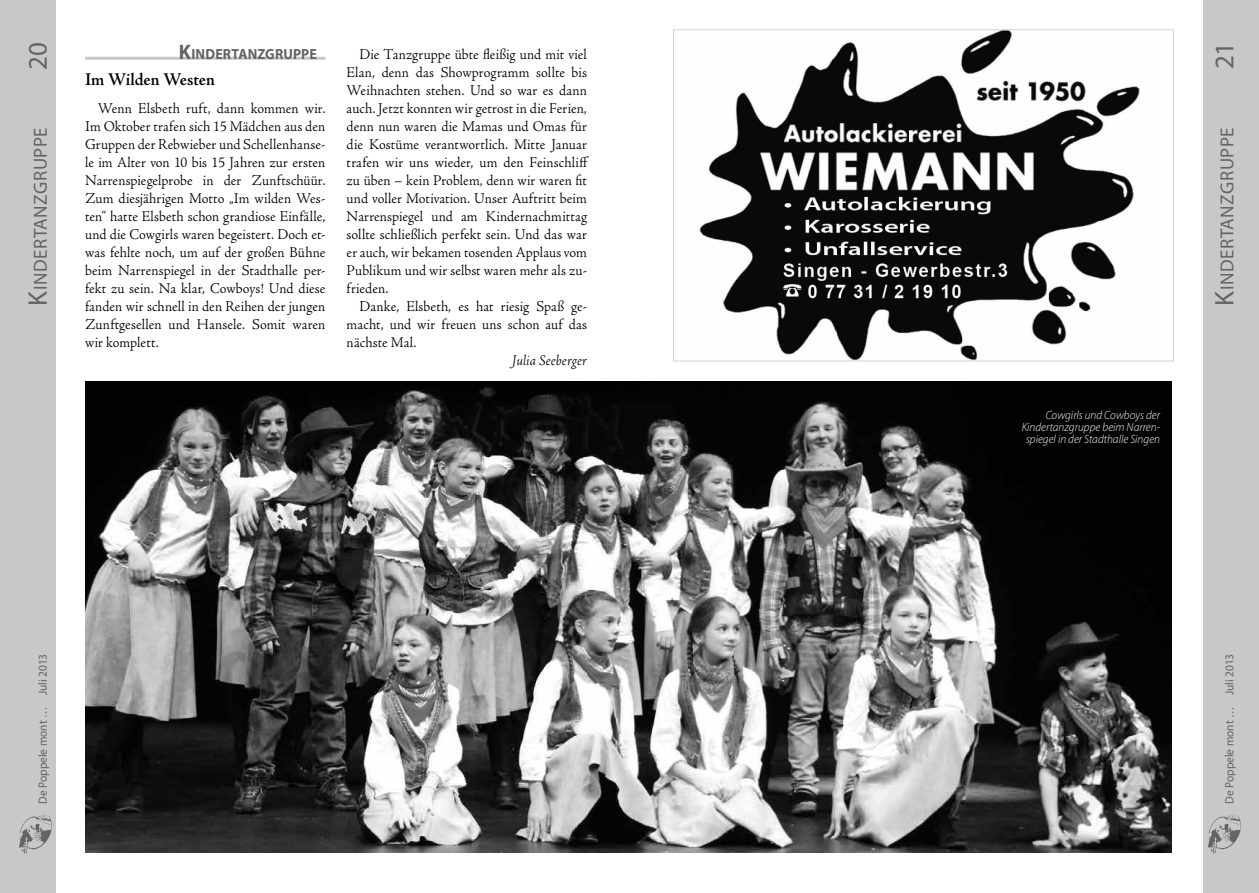
<style>
.page{position:relative;width:1259px;height:893px;background:#fff}
.page>*{position:absolute;margin:0;border:0;box-sizing:border-box;transform-origin:0 0}
.t1{font:27px "Myriad Pro";color:#636466}
.t2{font:18.9px "Myriad Pro";letter-spacing:.025em;color:#636466}
.t3{font:600 18px "Adobe Jenson Pro";color:#000;scale:.95 1}
.t4{font:300 15px/18px "Adobe Jenson Pro";letter-spacing:.01em;color:#000;text-align:justify;scale:.95 1}
.t5{font:italic 300 15px "Adobe Jenson Pro";letter-spacing:.005em;color:#000;scale:.95 1}
.t6{font:700 14.7px "Myriad Pro";letter-spacing:.01em;color:#636466;scale:.95 1}
.t7{font:italic 300 12px/12px "Myriad Pro";letter-spacing:.005em;color:#fff;text-align:right;scale:.95 1}
.t8{font:12px "Myriad Pro";color:#636466;scale:.95 1}
.s1{font-size:27px}
.s2{font-size:21px}
</style>
<div class="page">
<div style="left:0;top:0;width:55px;height:893px;background:#c7c8ca"></div>
<img style="left:19px;top:815px;width:33px;height:38px">
<div style="left:1203px;top:0;width:56px;height:893px;background:#c7c8ca"></div>
<img style="left:1208px;top:815px;width:33px;height:38px">
<img style="left:85px;top:382px;width:1087px;height:470px">
<hr style="left:85px;top:57px;width:240px;height:3px;background:#c7c8ca">
<img style="left:699px;top:31px;width:441px;height:328px">
<h1 class="t1" style="left:21px;top:70px;width:29px;rotate:-90deg">20</h1>
<p class="t2" style="left:29px;top:306px;width:180px;rotate:-90deg"><span class="s1">K</span>indertanzgruppe</p>
<p class="t6" style="left:179px;top:46px;width:147px"><span class="s2">K</span>INDERTANZGRUPPE</p>
<p class="t3" style="left:85px;top:69px;width:138px">Im Wilden Westen</p>
<p class="t4" style="left:85px;top:99px;width:254px;text-indent:13px">Wenn Elsbeth ruft, dann kommen wir.<br>Im Oktober trafen sich 15 Mädchen aus den Gruppen der Rebwieber und Schellenhanse&shy;le im Alter von 10 bis 15 Jahren zur ersten Narrenspiegelprobe in der Zunftschüür.<br>Zum diesjährigen Motto „Im wilden Wes&shy;ten“ hatte Elsbeth schon grandiose Einfälle, und die Cowgirls waren begeistert. Doch et&shy;was fehlte noch, um auf der großen Bühne beim Narrenspiegel in der Stadthalle per&shy;fekt zu sein. Na klar, Cowboys! Und diese fanden wir schnell in den Reihen der jungen Zunftgesellen und Hansele. Somit waren wir komplett.</p>
<p class="t4" style="left:347px;top:45px;width:256px;text-align:left;text-indent:13px">Die Tanzgruppe übte fleißig und mit viel Elan, denn das Showprogramm sollte bis Weihnachten stehen. Und so war es dann auch. Jetzt konnten wir getrost in die Ferien, denn nun waren die Mamas und Omas für die Kostüme verantwortlich. Mitte Januar trafen wir uns wieder, um den Feinschliff zu üben – kein Problem, denn wir waren fit und voller Motivation. Unser Auftritt beim Narrenspiegel und am Kindernachmittag sollte schließlich perfekt sein. Und das war er auch, wir bekamen tosenden Applaus vom Publikum und wir selbst waren mehr als zu&shy;frieden.</p>
<p class="t4" style="left:347px;top:297px;width:254px;text-indent:13px">Danke, Elsbeth, es hat riesig Spaß ge&shy;macht, und wir freuen uns schon auf das nächste Mal.</p>
<p class="t5" style="left:512px;top:352px;width:80px">Julia Seeberger</p>
<p class="t8" style="left:35px;top:804px;width:159px;rotate:-90deg">De Poppele mont … Juli 2013</p>
<p class="t7" style="left:1021px;top:409px;width:147px">Cowgirls und Cowboys der<br>Kindertanzgruppe beim Narren&shy;spiegel in der Stadthalle Singen</p>
<h1 class="t1" style="left:1207px;top:69px;width:28px;rotate:-90deg">21</h1>
<p class="t2" style="left:1215px;top:306px;width:180px;rotate:-90deg"><span class="s1">K</span>indertanzgruppe</p>
<p class="t8" style="left:1222px;top:804px;width:159px;rotate:-90deg">De Poppele mont … Juli 2013</p>
</div>
